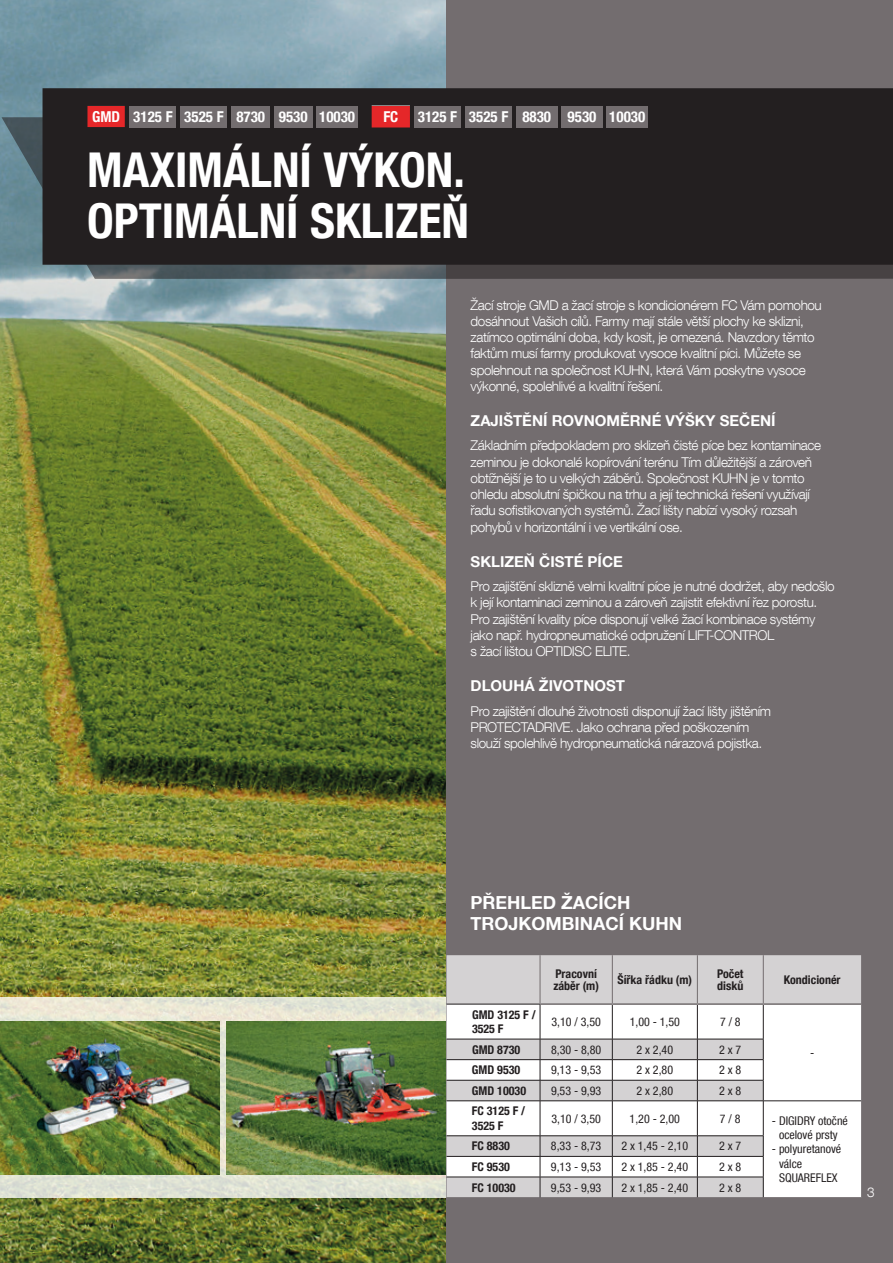
<style>
.page{position:relative;width:893px;height:1263px;background:#fff}
.page>*{position:absolute;margin:0;border:0;box-sizing:border-box;transform-origin:0 0}
.t1{font:700 condensed 48px/51px "Helvetica Neue LT Com";color:#fff}
.t2{font:700 18px/21px "Helvetica Neue LT Com";color:#fff}
.t3{font:700 15px "Helvetica Neue LT Com";color:#fff}
.t4{font:700 condensed 15px "Helvetica Neue LT Com";color:#fff}
.t5{font:300 13.5px/16.2px "Helvetica Neue LT Com";letter-spacing:-.03em;color:#fff}
.t6{font:condensed 12px/14.4px "Helvetica Neue LT Com";color:#231f20;text-align:center}
.t7{font:700 condensed 12px/12.8px "Helvetica Neue LT Com";color:#231f20}
</style>
<div class="page">
<img style="left:0;top:0;width:446px;height:1263px">
<svg style="left:2px;top:117px;width:350px;height:162px;background:#5f767f"></svg>
<svg style="left:0;top:998px;width:446px;height:200px;background:#e1e2d1"></svg>
<img style="left:0;top:1021px;width:220px;height:153px">
<img style="left:226px;top:1021px;width:220px;height:153px">
<div style="left:446px;top:0;width:447px;height:1263px;background:#736d6f"></div>
<svg style="left:352px;top:265px;width:541px;height:14px;background:#4c494b"></svg>
<div style="left:446px;top:955px;width:415px;height:49px;background:#d4d2d3"></div>
<svg style="left:446px;top:1005px;width:415px;height:192px;background:#f4f3f3"></svg>
<hr style="left:446px;top:1197px;width:94px;height:1px;background:#7e787a">
<hr style="left:540px;top:1197px;width:72px;height:1px;background:#7e787a">
<hr style="left:612px;top:1197px;width:85px;height:1px;background:#7e787a">
<hr style="left:697px;top:1197px;width:66px;height:1px;background:#7e787a">
<hr style="left:446px;top:1004px;width:94px;height:1px;background:#231f20">
<hr style="left:540px;top:1004px;width:1px;height:35px;background:#231f20">
<hr style="left:612px;top:1005px;width:1px;height:34px;background:#231f20">
<hr style="left:697px;top:1005px;width:1px;height:34px;background:#231f20">
<hr style="left:763px;top:1005px;width:1px;height:34px;background:#231f20">
<hr style="left:446px;top:1039px;width:94px;height:1px;background:#231f20">
<hr style="left:540px;top:1039px;width:72px;height:1px;background:#231f20">
<hr style="left:612px;top:1039px;width:85px;height:1px;background:#231f20">
<hr style="left:697px;top:1039px;width:66px;height:1px;background:#231f20">
<hr style="left:446px;top:1059px;width:94px;height:1px;background:#231f20">
<hr style="left:540px;top:1059px;width:72px;height:1px;background:#231f20">
<hr style="left:612px;top:1059px;width:85px;height:1px;background:#231f20">
<hr style="left:697px;top:1059px;width:66px;height:1px;background:#231f20">
<hr style="left:446px;top:1080px;width:94px;height:1px;background:#231f20">
<hr style="left:540px;top:1080px;width:72px;height:1px;background:#231f20">
<svg style="left:540px;top:1039px;width:1px;height:61px"></svg>
<hr style="left:612px;top:1080px;width:85px;height:1px;background:#231f20">
<svg style="left:612px;top:1039px;width:1px;height:61px"></svg>
<hr style="left:697px;top:1080px;width:66px;height:1px;background:#231f20">
<svg style="left:697px;top:1039px;width:1px;height:61px"></svg>
<svg style="left:763px;top:1039px;width:1px;height:61px"></svg>
<hr style="left:446px;top:1100px;width:94px;height:1px;background:#231f20">
<hr style="left:540px;top:1100px;width:72px;height:1px;background:#231f20">
<hr style="left:540px;top:1101px;width:1px;height:34px;background:#231f20">
<hr style="left:612px;top:1100px;width:85px;height:1px;background:#231f20">
<hr style="left:612px;top:1101px;width:1px;height:34px;background:#231f20">
<hr style="left:697px;top:1100px;width:66px;height:1px;background:#231f20">
<hr style="left:697px;top:1101px;width:1px;height:34px;background:#231f20">
<hr style="left:763px;top:1100px;width:98px;height:1px;background:#231f20">
<hr style="left:763px;top:1101px;width:1px;height:34px;background:#231f20">
<hr style="left:763px;top:1197px;width:98px;height:1px;background:#7e787a">
<hr style="left:446px;top:1135px;width:94px;height:1px;background:#231f20">
<hr style="left:540px;top:1135px;width:72px;height:1px;background:#231f20">
<hr style="left:612px;top:1135px;width:85px;height:1px;background:#231f20">
<hr style="left:697px;top:1135px;width:66px;height:1px;background:#231f20">
<svg style="left:446px;top:1136px;width:318px;height:61px;background:#d8d7d7"></svg>
<hr style="left:540px;top:1003px;width:72px;height:2px;background:#736d6f">
<hr style="left:612px;top:1003px;width:85px;height:2px;background:#736d6f">
<hr style="left:697px;top:1003px;width:66px;height:2px;background:#736d6f">
<hr style="left:763px;top:1003px;width:98px;height:2px;background:#736d6f">
<hr style="left:540px;top:955px;width:1px;height:48px;background:#736d6f">
<hr style="left:612px;top:955px;width:1px;height:48px;background:#736d6f">
<hr style="left:697px;top:955px;width:1px;height:48px;background:#736d6f">
<hr style="left:763px;top:955px;width:1px;height:48px;background:#736d6f">
<div style="left:43px;top:88px;width:850px;height:177px;background:#231f20"></div>
<div style="left:130px;top:106px;width:46px;height:21px;background:#736d6f"></div>
<div style="left:414px;top:106px;width:47px;height:21px;background:#736d6f"></div>
<div style="left:181px;top:106px;width:46px;height:21px;background:#736d6f"></div>
<div style="left:465px;top:106px;width:47px;height:21px;background:#736d6f"></div>
<div style="left:232px;top:106px;width:38px;height:21px;background:#736d6f"></div>
<div style="left:274px;top:106px;width:38px;height:21px;background:#736d6f"></div>
<div style="left:317px;top:106px;width:41px;height:21px;background:#736d6f"></div>
<div style="left:516px;top:106px;width:41px;height:21px;background:#736d6f"></div>
<div style="left:561px;top:106px;width:41px;height:21px;background:#736d6f"></div>
<div style="left:607px;top:106px;width:41px;height:21px;background:#736d6f"></div>
<p class="t4" style="left:92px;top:108px;width:30px">GMD</p>
<p class="t4" style="left:383px;top:108px;width:16px">FC</p>
<p class="t4" style="left:133px;top:108px;width:223px">3125 F 3525 F 8730 9530 10030</p>
<p class="t4" style="left:418px;top:108px;width:229px">3125 F 3525 F 8830 9530 10030</p>
<h1 class="t1" style="left:87px;top:145px;width:383px">MAXIMÁLNÍ VÝKON.<br>OPTIMÁLNÍ SKLIZEŇ</h1>
<p class="t5" style="left:471px;top:297px;width:353px">Žací stroje GMD a žací stroje s kondicionérem FC Vám pomohou dosáhnout Vašich cílů. Farmy mají stále větší plochy ke sklizni, zatímco optimální doba, kdy kosit, je omezená. Navzdory těmto faktům musí farmy produkovat vysoce kvalitní píci. Můžete se spolehnout na společnost KUHN, která Vám poskytne vysoce výkonné, spolehlivé a kvalitní řešení.</p>
<p class="t3" style="left:471px;top:411px;width:307px">ZAJIŠTĚNÍ ROVNOMĚRNÉ VÝŠKY SEČENÍ</p>
<p class="t5" style="left:471px;top:437px;width:352px">Základním předpokladem pro sklizeň čisté píce bez kontaminace zeminou je dokonalé kopírování terénu Tím důležitější a zároveň obtížnější je to u velkých záběrů. Společnost KUHN je v tomto ohledu absolutní špičkou na trhu a její technická řešení využívají řadu sofistikovaných systémů. Žací lišty nabízí vysoký rozsah pohybů v horizontální i ve vertikální ose.</p>
<p class="t3" style="left:471px;top:552px;width:154px">SKLIZEŇ ČISTÉ PÍCE</p>
<p class="t5" style="left:471px;top:578px;width:365px">Pro zajišťění sklizně velmi kvalitní píce je nutné dodržet, aby nedošlo k její kontaminaci zeminou a zároveň zajistit efektivní řez porostu.<br>Pro zajištění kvality píce disponují velké žací kombinace systémy jako např. hydropneumatické odpružení LIFT-CONTROL<br>s žací lištou OPTIDISC ELITE.</p>
<p class="t3" style="left:471px;top:676px;width:156px">DLOUHÁ ŽIVOTNOST</p>
<p class="t5" style="left:471px;top:702px;width:302px">Pro zajištění dlouhé životnosti disponují žací lišty jištěním<br>PROTECTADRIVE. Jako ochrana před poškozením slouží spolehlivě hydropneumatická nárazová pojistka.</p>
<h2 class="t2" style="left:471px;top:892px;width:213px">PŘEHLED ŽACÍCH<br>TROJKOMBINACÍ KUHN</h2>
<p class="t7" style="left:553px;top:967px;width:47px">Pracovní záběr (m)</p>
<p class="t7" style="left:617px;top:973px;width:76px">Šířka řádku (m)</p>
<p class="t7" style="left:717px;top:967px;width:28px">Počet disků</p>
<p class="t7" style="left:784px;top:973px;width:58px">Kondicionér</p>
<p class="t7" style="left:472px;top:1007px;width:65px;line-height:14.4px">GMD 3125 F /<br>3525 F</p>
<p class="t6" style="left:551px;top:1014px;width:51px">3,10 / 3,50</p>
<p class="t6" style="left:630px;top:1014px;width:52px">1,00 - 1,50</p>
<p class="t6" style="left:720px;top:1014px;width:22px">7 / 8</p>
<p class="t7" style="left:472px;top:1043px;width:50px">GMD 8730</p>
<p class="t6" style="left:810px;top:1045px;width:6px">-</p>
<p class="t6" style="left:551px;top:1042px;width:52px">8,30 - 8,80</p>
<p class="t6" style="left:637px;top:1042px;width:38px">2 x 2,40</p>
<p class="t6" style="left:719px;top:1042px;width:24px">2 x 7</p>
<p class="t7" style="left:472px;top:1064px;width:50px">GMD 9530</p>
<p class="t6" style="left:551px;top:1063px;width:52px">9,13 - 9,53</p>
<p class="t6" style="left:637px;top:1063px;width:38px">2 x 2,80</p>
<p class="t6" style="left:719px;top:1063px;width:24px">2 x 8</p>
<p class="t7" style="left:472px;top:1084px;width:56px">GMD 10030</p>
<p class="t6" style="left:551px;top:1083px;width:52px">9,53 - 9,93</p>
<p class="t6" style="left:636px;top:1083px;width:38px">2 x 2,80</p>
<p class="t6" style="left:719px;top:1083px;width:24px">2 x 8</p>
<p class="t7" style="left:472px;top:1104px;width:55px;line-height:14.4px">FC 3125 F /<br>3525 F</p>
<p class="t6" style="left:551px;top:1111px;width:51px">3,10 / 3,50</p>
<p class="t6" style="left:630px;top:1111px;width:52px">1,20 - 2,00</p>
<p class="t6" style="left:720px;top:1111px;width:22px">7 / 8</p>
<p class="t6" style="left:772px;top:1113px;width:77px">- DIGIDRY otočné ocelové prsty</p>
<p class="t6" style="left:779px;top:1142px;width:64px;text-align:left;text-indent:-7px">- polyuretanové válce<br>SQUAREFLEX</p>
<p class="t7" style="left:472px;top:1140px;width:39px">FC 8830</p>
<p class="t6" style="left:551px;top:1139px;width:52px">8,33 - 8,73</p>
<p class="t6" style="left:621px;top:1139px;width:68px">2 x 1,45 - 2,10</p>
<p class="t6" style="left:719px;top:1139px;width:24px">2 x 7</p>
<p class="t7" style="left:472px;top:1160px;width:39px">FC 9530</p>
<p class="t6" style="left:551px;top:1159px;width:52px">9,13 - 9,53</p>
<p class="t6" style="left:621px;top:1159px;width:68px">2 x 1,85 - 2,40</p>
<p class="t6" style="left:719px;top:1159px;width:24px">2 x 8</p>
<p class="t7" style="left:472px;top:1181px;width:45px">FC 10030</p>
<p class="t6" style="left:551px;top:1180px;width:52px">9,53 - 9,93</p>
<p class="t6" style="left:621px;top:1180px;width:68px">2 x 1,85 - 2,40</p>
<p class="t6" style="left:719px;top:1180px;width:24px">2 x 8</p>
<p class="t5" style="left:867px;top:1184px;width:9px">3</p>
</div>
